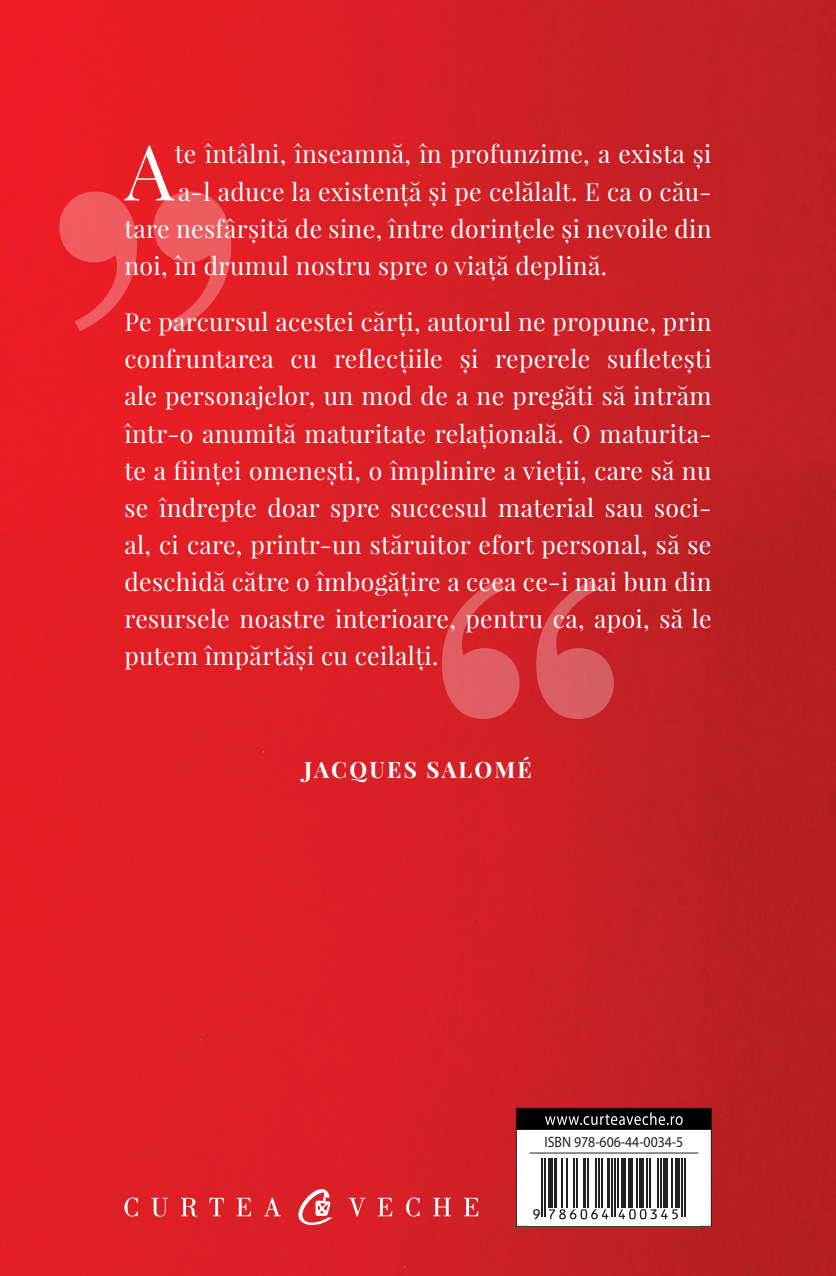
<style>
.page{position:relative;width:836px;height:1276px;background:#fff}
.page>*{position:absolute;margin:0;border:0;box-sizing:border-box;transform-origin:0 0}
.t1{font:77.17px "Playfair Display";color:#fff}
.t2{font:24.75px/37.1px "Playfair Display";letter-spacing:.015em;color:#fff;text-align:justify}
.t3{font:700 22.5px "Playfair Display";letter-spacing:.095em;color:#fff}
.t4{font:15.08px "Myriad Pro";color:#231f20;scale:.92 1}
</style>
<div class="page">
<img style="left:12px;top:0;width:824px;height:1276px">
<div style="left:0;top:0;width:12px;height:1276px;background:#e71d25"></div>
<div style="left:516px;top:1129px;width:195px;height:97px;background:#fff"></div>
<hr style="left:529px;top:1152px;width:169px;height:1px;background:#231f20">
<div style="left:516px;top:1128px;width:195px;height:98px;border:1px solid #231f20"></div>
<svg style="left:528px;top:1158px;width:171px;height:67px"></svg>
<hr style="left:542px;top:1158px;width:1px;height:58px;background:#231f20">
<hr style="left:545px;top:1158px;width:1px;height:58px;background:#231f20">
<hr style="left:548px;top:1158px;width:4px;height:49px;background:#231f20">
<hr style="left:554px;top:1158px;width:2px;height:49px;background:#231f20">
<hr style="left:561px;top:1158px;width:1px;height:49px;background:#231f20">
<hr style="left:566px;top:1158px;width:1px;height:49px;background:#231f20">
<hr style="left:574px;top:1158px;width:1px;height:49px;background:#231f20">
<hr style="left:577px;top:1158px;width:1px;height:49px;background:#231f20">
<hr style="left:583px;top:1158px;width:2px;height:49px;background:#231f20">
<hr style="left:587px;top:1158px;width:1px;height:49px;background:#231f20">
<hr style="left:595px;top:1158px;width:1px;height:49px;background:#231f20">
<hr style="left:598px;top:1158px;width:1px;height:49px;background:#231f20">
<hr style="left:601px;top:1158px;width:1px;height:49px;background:#231f20">
<hr style="left:607px;top:1158px;width:3px;height:49px;background:#231f20">
<hr style="left:611px;top:1158px;width:2px;height:58px;background:#231f20">
<hr style="left:614px;top:1158px;width:2px;height:58px;background:#231f20">
<hr style="left:618px;top:1158px;width:1px;height:49px;background:#231f20">
<hr style="left:621px;top:1158px;width:4px;height:49px;background:#231f20">
<hr style="left:628px;top:1158px;width:4px;height:49px;background:#231f20">
<hr style="left:636px;top:1158px;width:1px;height:49px;background:#231f20">
<hr style="left:639px;top:1158px;width:4px;height:49px;background:#231f20">
<hr style="left:646px;top:1158px;width:2px;height:49px;background:#231f20">
<hr style="left:649px;top:1158px;width:2px;height:49px;background:#231f20">
<hr style="left:657px;top:1158px;width:1px;height:49px;background:#231f20">
<hr style="left:660px;top:1158px;width:1px;height:49px;background:#231f20">
<hr style="left:663px;top:1158px;width:4px;height:49px;background:#231f20">
<hr style="left:671px;top:1158px;width:1px;height:49px;background:#231f20">
<hr style="left:675px;top:1158px;width:4px;height:49px;background:#231f20">
<hr style="left:681px;top:1158px;width:2px;height:58px;background:#231f20">
<hr style="left:684px;top:1158px;width:2px;height:58px;background:#231f20">
<svg style="left:533px;top:1209px;width:7px;height:10px"></svg>
<svg style="left:548px;top:1209px;width:60px;height:10px"></svg>
<svg style="left:618px;top:1209px;width:60px;height:10px"></svg>
<div style="left:516px;top:1108px;width:195px;height:21px;background:#000"></div>
<div style="left:516px;top:1108px;width:195px;height:21px;border:1px solid #231f20"></div>
<svg style="left:545px;top:1112px;width:137px;height:13px"></svg>
<svg style="left:124px;top:1188px;width:354px;height:38px;background:#dd363c"></svg>
<svg style="left:819px;top:1169px;width:17px;height:58px"></svg>
<svg style="left:59px;top:191px;width:172px;height:140px;background:#ea3a40"></svg>
<svg style="left:442px;top:579px;width:172px;height:140px;background:#d53c42"></svg>
<p class="t1" style="left:125px;top:123px;width:50px">A</p>
<p class="t2" style="left:175px;top:135px;width:538px">te întâlni, înseamnă, în profunzime, a exista și</p>
<p class="t2" style="left:178px;top:173px;width:535px">a-l aduce la existență și pe celălalt. E ca o cău-</p>
<p class="t2" style="left:124px;top:210px;width:588px">tare nesfârșită de sine, între dorințele și nevoile din</p>
<p class="t2" style="left:124px;top:247px;width:484px">noi, în drumul nostru spre o viață deplină.</p>
<p class="t2" style="left:124px;top:303px;width:588px">Pe parcursul acestei cărți, autorul ne propune, prin confruntarea cu reflecțiile și reperele sufletești ale personajelor, un mod de a ne pregăti să intrăm într-o anumită maturitate relațională. O maturita&shy;te a ființei omenești, o împlinire a vieții, care să nu se îndrepte doar spre succesul material sau soci&shy;al, ci care, printr-un stăruitor efort personal, să se deschidă către o îmbogățire a ceea ce-i mai bun din resursele noastre interioare, pentru ca, apoi, să le putem împărtăși cu ceilalți.</p>
<p class="t3" style="left:304px;top:755px;width:229px">JACQUES SALOMÉ</p>
<p class="t4" style="left:544px;top:1132px;width:152px">ISBN 978‑606‑44‑0034‑5</p>
</div>
